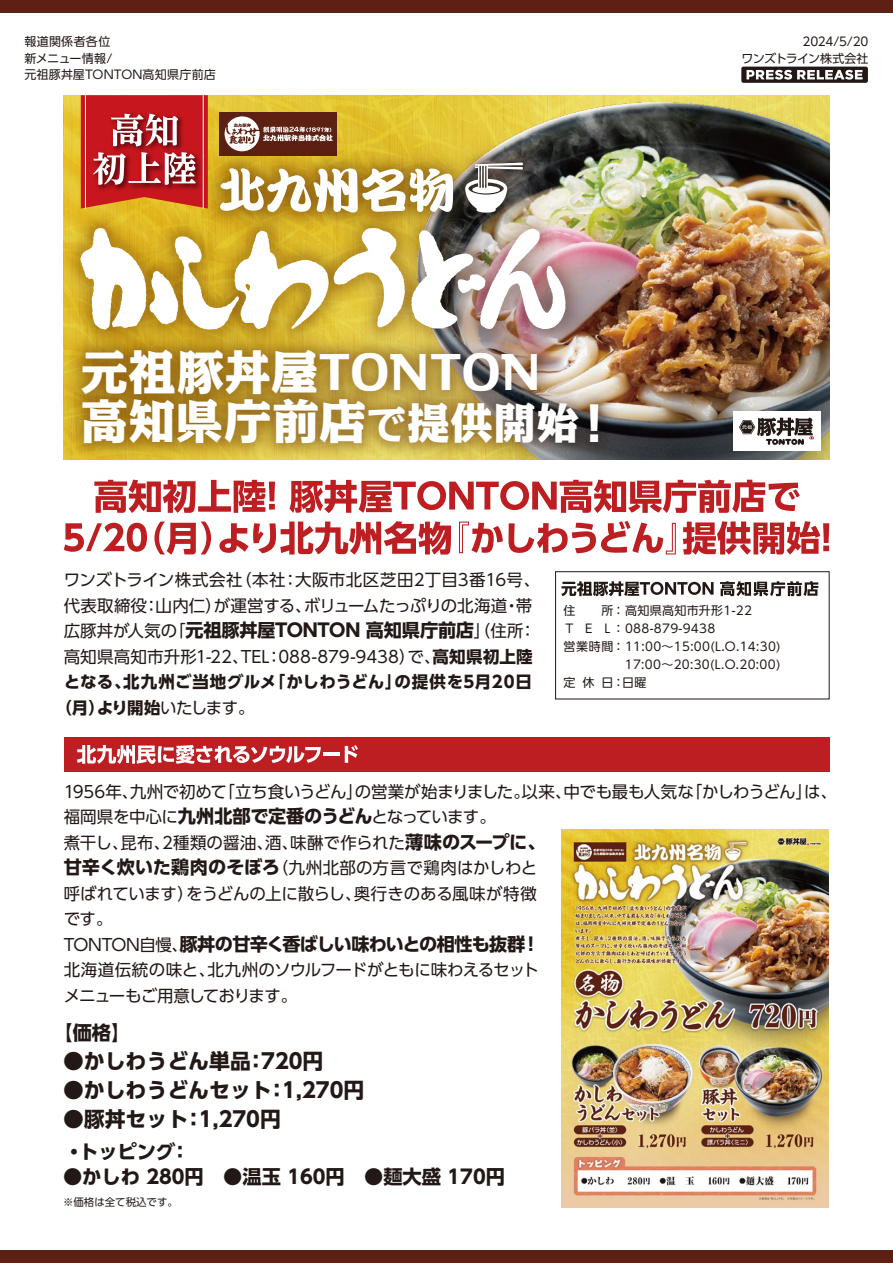
<style>
.page{position:relative;width:893px;height:1263px;background:#fff}
.page>*{position:absolute;margin:0;border:0;box-sizing:border-box;transform-origin:0 0}
.t1{font:800 46.8px/49.1px "Kakumin Pro";letter-spacing:.005em;color:#fff}
.t2{font:700 20.85px "UD Shin Go Pro";color:#221815}
.t3{font:700 19.2px "UD Shin Go Pro";color:#221815}
.t4{font:700 18.15px "UD Shin Go Pro";letter-spacing:-.025em;color:#221815}
.t5{font:16.5px/25.5px "UD Shin Go Pro";letter-spacing:-.01em;color:#221815}
.t6{font:16.5px/25.5px "UD Shin Go Pro";letter-spacing:-.045em;color:#221815}
.t7{font:700 16.5px "UD Shin Go Pro";letter-spacing:.02em;color:#221815}
.t8{font:12px/16.5px "UD Shin Go Pro";letter-spacing:.025em;color:#221815}
.t9{font:12px/16.5px "UD Shin Go Pro";letter-spacing:-.025em;color:#221815;text-align:right}
.t10{font:10.5px "UD Shin Go Pro";color:#221815}
.s1{font-size:39.9px}
.s2{font-size:42.15px}
.s3{font-family:"UD Shin Go Pro";font-weight:700}
.s4{font-weight:400;font-size:16.5px}
.s5{font-weight:700}
.s6{font-weight:400}
.s7{font-weight:700;font-size:18.15px}
</style>
<div class="page">
<div style="left:0;top:0;width:893px;height:13px;background:#5d2113"></div>
<div style="left:0;top:1250px;width:893px;height:13px;background:#5d2113"></div>
<div style="left:555px;top:571px;width:275px;height:128px;background:#fff;border:1px solid #221815"></div>
<div style="left:741px;top:67px;width:127px;height:16px;background:#221815;border-radius:2px"></div>
<svg style="left:747px;top:70px;width:116px;height:10px"></svg>
<svg style="left:94px;top:480px;width:181px;height:33px"></svg>
<svg style="left:289px;top:480px;width:511px;height:33px"></svg>
<svg style="left:64px;top:523px;width:83px;height:29px"></svg>
<svg style="left:154px;top:522px;width:57px;height:33px"></svg>
<svg style="left:219px;top:521px;width:232px;height:34px"></svg>
<svg style="left:459px;top:522px;width:44px;height:31px"></svg>
<svg style="left:509px;top:521px;width:167px;height:33px"></svg>
<svg style="left:683px;top:521px;width:146px;height:34px"></svg>
<svg style="left:561px;top:581px;width:153px;height:15px"></svg>
<svg style="left:720px;top:581px;width:98px;height:15px"></svg>
<img style="left:584px;top:102px;width:245px;height:358px">
<img style="left:208px;top:101px;width:376px;height:65px">
<img style="left:208px;top:105px;width:373px;height:61px">
<svg style="left:465px;top:163px;width:58px;height:3px"></svg>
<img style="left:64px;top:288px;width:611px;height:172px">
<img style="left:64px;top:166px;width:563px;height:225px">
<img style="left:64px;top:170px;width:560px;height:218px">
<img style="left:411px;top:229px;width:155px;height:100px">
<svg style="left:80px;top:228px;width:325px;height:102px"></svg>
<div style="left:733px;top:411px;width:87px;height:40px;background:#fff"></div>
<svg style="left:739px;top:417px;width:75px;height:28px"></svg>
<svg style="left:81px;top:95px;width:127px;height:113px"></svg>
<div style="left:64px;top:737px;width:765px;height:34px;background:#bd1e21"></div>
<svg style="left:77px;top:745px;width:244px;height:19px"></svg>
<hr style="left:323px;top:753px;width:17px;height:3px;background:#fff">
<svg style="left:345px;top:745px;width:13px;height:18px"></svg>
<img style="left:562px;top:830px;width:267px;height:378px">
<p class="t8" style="left:25px;top:33px;width:193px">報道関係者各位<br>新メニュー情報/<br>元祖豚丼屋TONTON高知県庁前店</p>
<h1 class="t1" style="left:81px;top:342px;width:538px">元祖豚丼屋TONTON<br>高知県庁前店<span class="s1">で</span><span class="s2">提供開始</span><span class="s3">！</span></h1>
<p class="t9" style="left:741px;top:33px;width:129px">2024/5/20<br>ワンズトライン株式会社</p>
<p class="t5" style="left:64px;top:567px;width:478px">ワンズトライン株式会社（本社：大阪市北区芝田2丁目3番16号、代表取締役：山内仁）が運営する、ボリュームたっぷりの北海道・帯</p>
<p class="t4" style="left:64px;top:615px;width:474px"><span class="s4">広豚丼が人気の「</span>元祖豚丼屋TONTON 高知県庁前店<span class="s4">」（住所：</span></p>
<p class="t5" style="left:64px;top:643px;width:471px">高知県高知市升形1-22、TEL：088-879-9438）で、<span class="s5">高知県初上陸</span></p>
<p class="t7" style="left:64px;top:668px;width:470px">となる、北九州ご当地グルメ「かしわうどん」の提供を5月20日</p>
<p class="t7" style="left:55px;top:694px;width:201px">（月）より開始<span class="s6">いたします。</span></p>
<p class="t8" style="left:602px;top:602px;width:152px">所：高知県高知市升形1-22</p>
<p class="t8" style="left:564px;top:620px;width:153px">Ｔ ＥＬ：088-879-9438</p>
<p class="t8" style="left:564px;top:638px;width:219px">営業時間：11:00～15:00(L.O.14:30)</p>
<p class="t8" style="left:625px;top:656px;width:157px">17:00～20:30(L.O.20:00)</p>
<p class="t8" style="left:564px;top:674px;width:84px">定休日：日曜</p>
<p class="t8" style="left:564px;top:602px;width:13px">住</p>
<p class="t5" style="left:64px;top:778px;width:775px">1956年、九州で初めて「立ち食いうどん」の営業が始まりました。以来、中でも最も人気な「かしわうどん」は、福岡県を中心に<span class="s7">九州北部で定番のうどん</span>となっています。<br>煮干し、昆布、2種類の醤油、酒、味醂で作られた<span class="s7">薄味のスープに、<br>甘辛く炊いた鶏肉のそぼろ</span>（九州北部の方言で鶏肉はかしわと<br>呼ばれています）をうどんの上に散らし、奥行きのある風味が特徴<br>です。</p>
<p class="t4" style="left:64px;top:929px;width:478px"><span class="s4">TONTON自慢、</span>豚丼の甘辛く香ばしい味わいとの相性も抜群！</p>
<p class="t6" style="left:64px;top:957px;width:477px">北海道伝統の味と、北九州のソウルフードがともに味わえるセットメニューもご用意しております。</p>
<p class="t3" style="left:53px;top:1017px;width:79px">【価格】</p>
<p class="t2" style="left:63px;top:1044px;width:262px">●かしわうどん単品：720円</p>
<p class="t2" style="left:63px;top:1073px;width:303px">●かしわうどんセット：1,270円</p>
<p class="t2" style="left:63px;top:1102px;width:219px">●豚丼セット：1,270円</p>
<p class="t3" style="left:65px;top:1136px;width:127px">・トッピング：</p>
<p class="t3" style="left:63px;top:1161px;width:443px">●かしわ 280円　●温玉 160円　●麺大盛 170円</p>
<p class="t10" style="left:63px;top:1193px;width:116px">※価格は全て税込です。</p>
</div>
